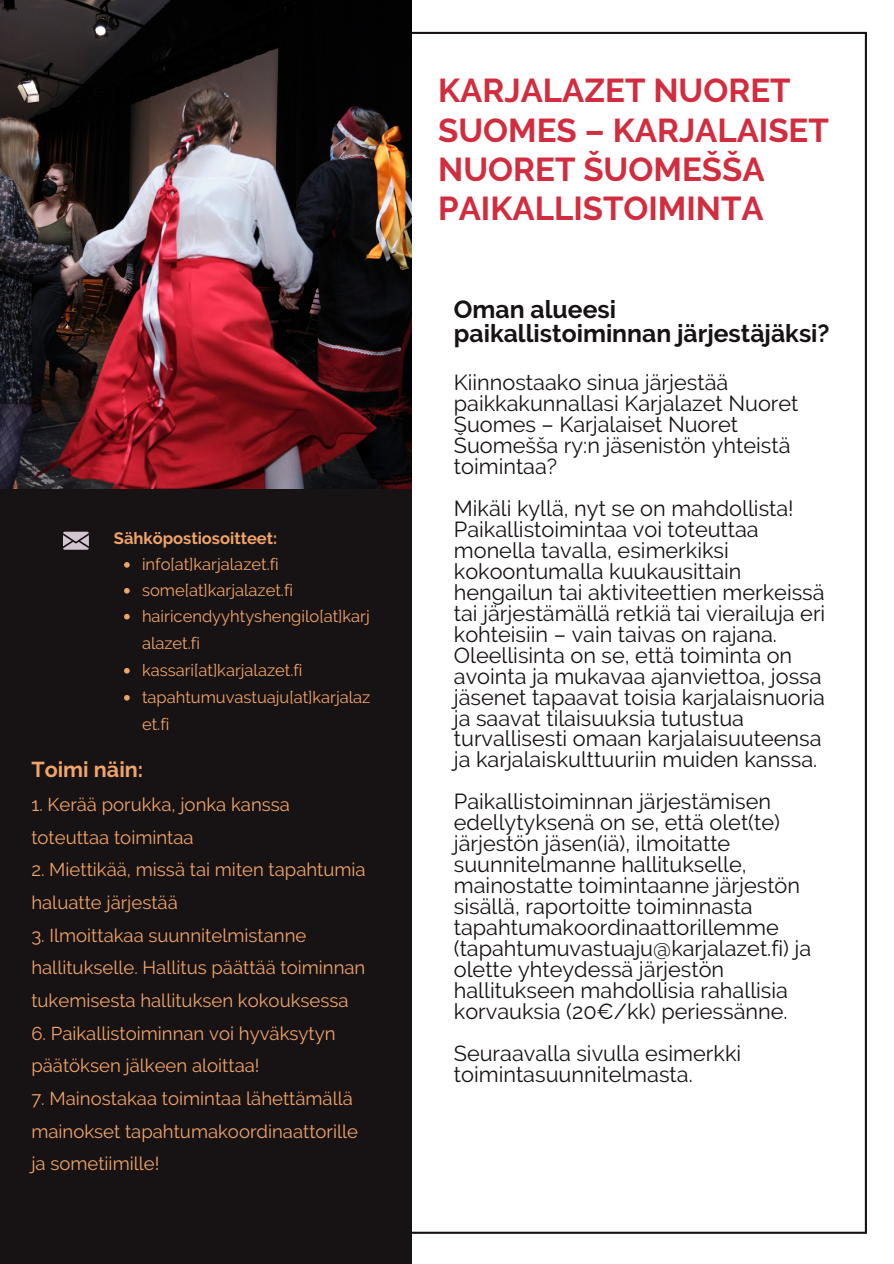
<style>
.page{position:relative;width:894px;height:1264px;background:#fff}
.page>*{position:absolute;margin:0;border:0;box-sizing:border-box;transform-origin:0 0}
.t1{font:700 33px/39.5px "Raleway";color:#d12d3f}
.t2{font:700 24.75px/24.2px "Raleway";color:#171214}
.t3{font:21.6px/21px "Raleway";color:#171214}
.t4{font:700 21.45px "Raleway";color:#f0a468}
.t5{font:18.6px/32.7px "Raleway";color:#f0a468}
.t6{font:16.5px/27px "Raleway";color:#f0a468}
.t7{font:700 16.5px "Raleway";color:#f0a468}
</style>
<div class="page">
<svg style="left:411px;top:32px;width:455px;height:1201px"></svg>
<div style="left:0;top:462px;width:411px;height:801px;background:#171214"></div>
<img style="left:0;top:0;width:411px;height:488px">
<svg style="left:63px;top:531px;width:26px;height:18px"></svg>
<svg style="left:124px;top:562px;width:6px;height:5px"></svg>
<svg style="left:124px;top:588px;width:6px;height:5px"></svg>
<svg style="left:124px;top:614px;width:6px;height:5px"></svg>
<svg style="left:124px;top:668px;width:6px;height:5px"></svg>
<svg style="left:124px;top:695px;width:6px;height:5px"></svg>
<p class="t7" style="left:114px;top:528px;width:165px">Sähköpostiosoitteet:</p>
<p class="t6" style="left:142px;top:550px;width:138px">info[at]karjalazet.fi</p>
<p class="t6" style="left:142px;top:576px;width:152px">some[at]karjalazet.fi</p>
<p class="t6" style="left:142px;top:602px;width:229px">hairicendyyhtyshengilo[at]karj alazet.fi</p>
<p class="t6" style="left:142px;top:656px;width:162px">kassari[at]karjalazet.fi</p>
<p class="t6" style="left:142px;top:683px;width:230px">tapahtumuvastuaju[at]karjalaz et.fi</p>
<p class="t4" style="left:31px;top:757px;width:113px">Toimi näin:</p>
<p class="t5" style="left:31px;top:788px;width:260px">1. Kerää porukka, jonka kanssa toteuttaa toimintaa</p>
<p class="t5" style="left:31px;top:853px;width:336px">2. Miettikää, missä tai miten tapahtumia haluatte järjestää</p>
<p class="t5" style="left:31px;top:918px;width:335px">3. Ilmoittakaa suunnitelmistanne hallitukselle. Hallitus päättää toiminnan tukemisesta hallituksen kokouksessa</p>
<p class="t5" style="left:31px;top:1016px;width:306px">6. Paikallistoiminnan voi hyväksytyn päätöksen jälkeen aloittaa!</p>
<p class="t5" style="left:31px;top:1082px;width:328px">7. Mainostakaa toimintaa lähettämällä mainokset tapahtumakoordinaattorille ja sometiimille!</p>
<p class="t1" style="left:438px;top:71px;width:392px">KARJALAZET NUORET<br>SUOMES – KARJALAISET<br>NUORET ŠUOMEŠŠA<br>PAIKALLISTOIMINTA</p>
<p class="t2" style="left:453px;top:297px;width:377px">Oman alueesi paikallistoiminnan järjestäjäksi?</p>
<p class="t3" style="left:453px;top:372px;width:346px">Kiinnostaako sinua järjestää paikkakunnallasi Karjalazet Nuoret<br>Suomes – Karjalaiset Nuoret<br>Šuomešša ry:n jäsenistön yhteistä toimintaa?</p>
<p class="t3" style="left:453px;top:497px;width:373px">Mikäli kyllä, nyt se on mahdollista!<br>Paikallistoimintaa voi toteuttaa monella tavalla, esimerkiksi kokoontumalla kuukausittain hengailun tai aktiviteettien merkeissä tai järjestämällä retkiä tai vierailuja eri kohteisiin – vain taivas on rajana.<br>Oleellisinta on se, että toiminta on avointa ja mukavaa ajanviettoa, jossa jäsenet tapaavat toisia karjalaisnuoria ja saavat tilaisuuksia tutustua turvallisesti omaan karjalaisuuteensa ja karjalaiskulttuuriin muiden kanssa.</p>
<p class="t3" style="left:453px;top:791px;width:359px">Paikallistoiminnan järjestämisen edellytyksenä on se, että olet(te) järjestön jäsen(iä), ilmoitatte suunnitelmanne hallitukselle, mainostatte toimintaanne järjestön sisällä, raportoitte toiminnasta tapahtumakoordinaattorillemme (tapahtumuvastuaju@karjalazet.fi) ja olette yhteydessä järjestön hallitukseen mahdollisia rahallisia korvauksia (20€/kk) periessänne.</p>
<p class="t3" style="left:453px;top:1042px;width:289px">Seuraavalla sivulla esimerkki toimintasuunnitelmasta.</p>
</div>
